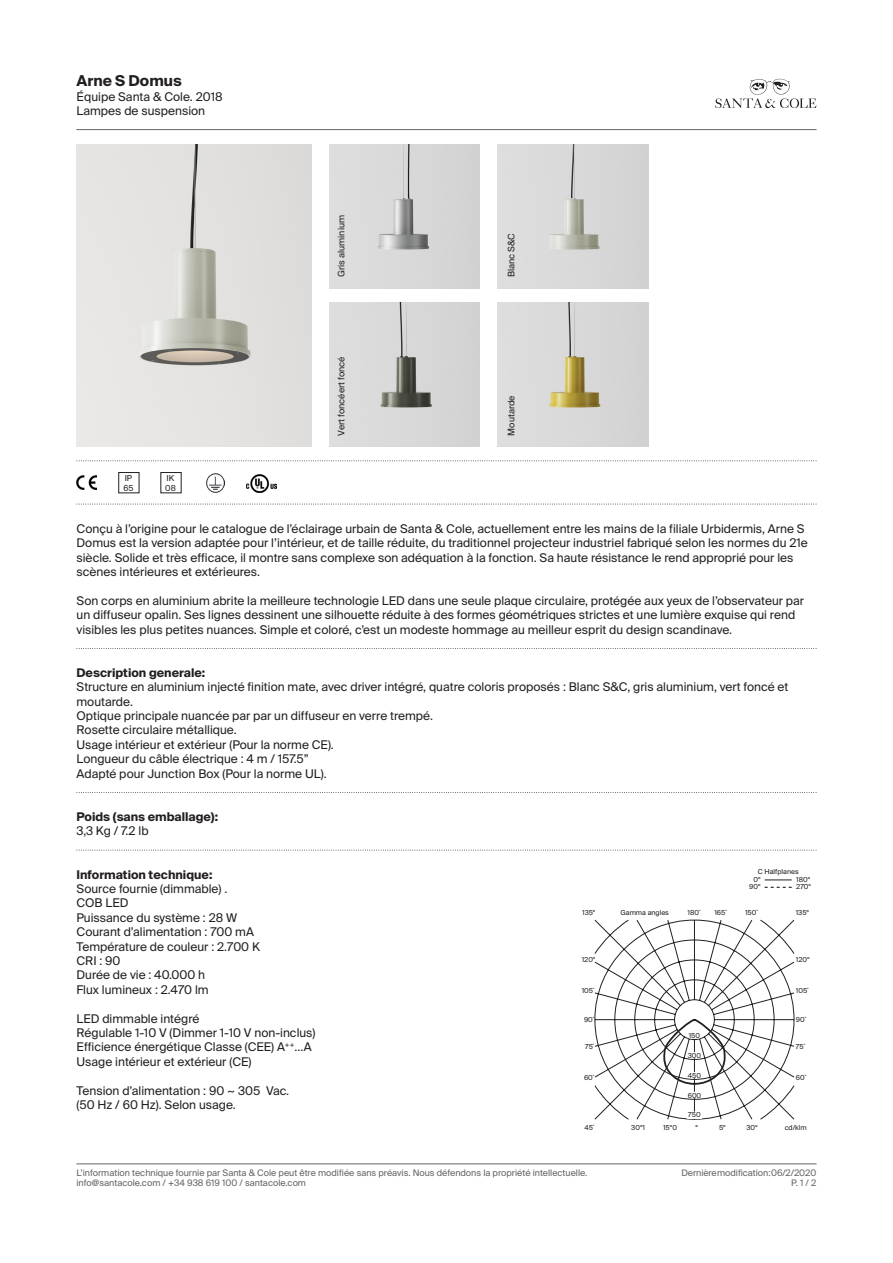
<style>
.page{position:relative;width:893px;height:1263px;background:#fff}
.page>*{position:absolute;margin:0;border:0;box-sizing:border-box;transform-origin:0 0}
.t1{font:700 15px "Suisse Intl";color:#231f20}
.t2{font:12px/14.4px "Suisse Intl";color:#231f20}
.t3{font:700 12px "Suisse Intl";color:#231f20}
.t4{font:9px "Suisse Intl";color:#636366}
.t5{font:9px "Suisse Intl";color:#231f20}
.t6{font:8.25px "Suisse Intl";color:#231f20}
.t7{font:7.5px/7.5px "Suisse BP Intl";color:#231f20;text-align:center}
.s1{font-weight:700}
</style>
<div class="page">
<svg style="left:715px;top:79px;width:101px;height:29px"></svg>
<hr style="left:77px;top:129px;width:739px;height:1px;background:#636366">
<hr style="left:77px;top:1163px;width:739px;height:1px;background:#636366">
<img style="left:77px;top:144px;width:234px;height:302px">
<svg style="left:77px;top:460px;width:740px;height:1px"></svg>
<svg style="left:77px;top:504px;width:740px;height:1px"></svg>
<svg style="left:77px;top:850px;width:740px;height:1px"></svg>
<svg style="left:77px;top:648px;width:740px;height:1px"></svg>
<img style="left:329px;top:144px;width:151px;height:144px">
<img style="left:329px;top:302px;width:151px;height:144px">
<div style="left:498px;top:144px;width:150px;height:144px;background:#d9d9d9"></div>
<img style="left:498px;top:302px;width:150px;height:144px">
<svg style="left:77px;top:792px;width:740px;height:1px"></svg>
<svg style="left:595px;top:920px;width:199px;height:199px"></svg>
<div style="left:687px;top:1112px;width:15px;height:6px;background:#fff"></div>
<div style="left:687px;top:1052px;width:15px;height:6px;background:#fff;border-radius:3px"></div>
<div style="left:687px;top:1032px;width:15px;height:6px;background:#fff;border-radius:3px"></div>
<div style="left:687px;top:1072px;width:15px;height:6px;background:#fff;border-radius:3px"></div>
<div style="left:687px;top:1092px;width:15px;height:6px;background:#fff;border-radius:3px"></div>
<div style="left:686px;top:1111px;width:16px;height:7px;background:#fff;border-radius:3px"></div>
<svg style="left:765px;top:887px;width:27px;height:1px"></svg>
<svg style="left:765px;top:879px;width:27px;height:1px"></svg>
<img style="left:77px;top:475px;width:19px;height:14px">
<img style="left:206px;top:474px;width:19px;height:18px">
<img style="left:246px;top:474px;width:31px;height:19px">
<p class="t1" style="left:77px;top:72px;width:107px">Arne S Domus</p>
<p class="t2" style="left:77px;top:89px;width:148px">Équipe Santa &amp; Cole. 2018<br>Lampes de suspension</p>
<p class="t6" style="left:125px;top:473px;width:9px">IP</p>
<p class="t6" style="left:123px;top:483px;width:12px">65</p>
<p class="t6" style="left:167px;top:473px;width:9px">IK</p>
<p class="t6" style="left:165px;top:483px;width:12px">08</p>
<p class="t5" style="left:336px;top:277px;width:64px;rotate:-90deg">Gris aluminium</p>
<p class="t5" style="left:336px;top:436px;width:81px;rotate:-90deg">Vert foncéert foncé</p>
<p class="t5" style="left:506px;top:277px;width:46px;rotate:-90deg">Blanc S&amp;C</p>
<p class="t5" style="left:506px;top:436px;width:42px;rotate:-90deg">Moutarde</p>
<p class="t2" style="left:77px;top:521px;width:733px">Conçu à l’origine pour le catalogue de l’éclairage urbain de Santa &amp; Cole, actuellement entre les mains de la filiale Urbidermis, Arne S Domus est la version adaptée pour l’intérieur, et de taille réduite, du traditionnel projecteur industriel fabriqué selon les normes du 21e siècle. Solide et très efficace, il montre sans complexe son adéquation à la fonction. Sa haute résistance le rend approprié pour les scènes intérieures et extérieures.</p>
<p class="t2" style="left:77px;top:593px;width:729px">Son corps en aluminium abrite la meilleure technologie LED dans une seule plaque circulaire, protégée aux yeux de l’observateur par un diffuseur opalin. Ses lignes dessinent une silhouette réduite à des formes géométriques strictes et une lumière exquise qui rend visibles les plus petites nuances. Simple et coloré, c’est un modeste hommage au meilleur esprit du design scandinave.</p>
<p class="t2" style="left:77px;top:665px;width:713px"><span class="s1">Description generale:<br></span>Structure en aluminium injecté finition mate, avec driver intégré, quatre coloris proposés : Blanc S&amp;C, gris aluminium, vert foncé et moutarde.</p>
<p class="t2" style="left:77px;top:709px;width:358px">Optique principale nuancée par par un diffuseur en verre trempé.</p>
<p class="t2" style="left:77px;top:723px;width:162px">Rosette circulaire métallique.</p>
<p class="t2" style="left:77px;top:737px;width:259px">Usage intérieur et extérieur (Pour la norme CE).</p>
<p class="t2" style="left:77px;top:752px;width:234px">Longueur du câble électrique : 4 m / 157.5”</p>
<p class="t2" style="left:77px;top:766px;width:252px">Adapté pour Junction Box (Pour la norme UL).</p>
<p class="t3" style="left:77px;top:810px;width:143px">Poids (sans emballage):</p>
<p class="t2" style="left:77px;top:824px;width:74px">3,3 Kg / 7.2 lb</p>
<p class="t2" style="left:77px;top:867px;width:152px"><span class="s1">Information technique:<br></span>Source fournie (dimmable) .</p>
<p class="t2" style="left:77px;top:896px;width:53px">COB LED</p>
<p class="t2" style="left:77px;top:910px;width:162px">Puissance du système : 28 W</p>
<p class="t2" style="left:77px;top:925px;width:179px">Courant d’alimentation : 700 mA</p>
<p class="t2" style="left:77px;top:939px;width:185px">Température de couleur : 2.700 K</p>
<p class="t2" style="left:77px;top:953px;width:46px">CRI : 90</p>
<p class="t2" style="left:77px;top:968px;width:130px">Durée de vie : 40.000 h</p>
<p class="t2" style="left:77px;top:982px;width:134px">Flux lumineux : 2.470 lm</p>
<p class="t2" style="left:77px;top:1011px;width:124px">LED dimmable intégré</p>
<p class="t2" style="left:77px;top:1025px;width:240px">Régulable 1-10 V (Dimmer 1-10 V non-inclus)</p>
<p class="t2" style="left:77px;top:1040px;width:237px">Efficience énergétique Classe (CEE) A<sup>++</sup>...A</p>
<p class="t2" style="left:77px;top:1054px;width:176px">Usage intérieur et extérieur (CE)</p>
<p class="t2" style="left:77px;top:1083px;width:214px">Tension d’alimentation : 90 ~ 305 Vac.</p>
<p class="t2" style="left:77px;top:1097px;width:161px">(50 Hz / 60 Hz). Selon usage.</p>
<p class="t7" style="left:758px;top:868px;width:42px">C Halfplanes</p>
<p class="t7" style="left:749px;top:875px;width:13px">0º<br>90º</p>
<p class="t7" style="left:796px;top:875px;width:16px;text-align:left">180º<br>270º</p>
<p class="t7" style="left:582px;top:908px;width:15px">135º</p>
<p class="t7" style="left:745px;top:908px;width:14px">150˚</p>
<p class="t7" style="left:620px;top:908px;width:50px">Gamma angles</p>
<p class="t7" style="left:687px;top:908px;width:15px">180˚</p>
<p class="t7" style="left:714px;top:908px;width:14px">165˚</p>
<p class="t7" style="left:796px;top:908px;width:15px">135º</p>
<p class="t7" style="left:582px;top:956px;width:15px">120º</p>
<p class="t7" style="left:796px;top:956px;width:15px">120º</p>
<p class="t7" style="left:582px;top:986px;width:14px">105˚</p>
<p class="t7" style="left:796px;top:986px;width:14px">105˚</p>
<p class="t7" style="left:584px;top:1016px;width:12px">90˚</p>
<p class="t7" style="left:796px;top:1016px;width:12px">90˚</p>
<p class="t7" style="left:585px;top:1042px;width:10px">75˚</p>
<p class="t7" style="left:584px;top:1073px;width:12px">60˚</p>
<p class="t7" style="left:689px;top:1031px;width:13px">150</p>
<p class="t7" style="left:688px;top:1051px;width:15px">300</p>
<p class="t7" style="left:688px;top:1071px;width:15px">450</p>
<p class="t7" style="left:688px;top:1091px;width:15px">600</p>
<p class="t7" style="left:688px;top:1111px;width:14px">750</p>
<p class="t7" style="left:796px;top:1042px;width:11px">75˚</p>
<p class="t7" style="left:796px;top:1073px;width:12px">60˚</p>
<p class="t7" style="left:584px;top:1123px;width:12px">45˚</p>
<p class="t7" style="left:631px;top:1123px;width:15px">30º1</p>
<p class="t7" style="left:663px;top:1123px;width:15px">15º0</p>
<p class="t7" style="left:695px;top:1123px;width:4px">º</p>
<p class="t7" style="left:719px;top:1123px;width:8px">5º</p>
<p class="t7" style="left:746px;top:1123px;width:13px">30º</p>
<p class="t7" style="left:785px;top:1123px;width:23px">cd/klm</p>
<p class="t4" style="left:77px;top:1167px;width:512px">L’information technique fournie par Santa &amp; Cole peut être modifiée sans préavis. Nous défendons la propriété intellectuelle.</p>
<p class="t4" style="left:681px;top:1167px;width:137px">Dernière modification : 06/2/2020</p>
<p class="t4" style="left:77px;top:1178px;width:231px">info@santacole.com / +34 938 619 100 / santacole.com</p>
<p class="t4" style="left:791px;top:1178px;width:27px">P. 1 / 2</p>
</div>
